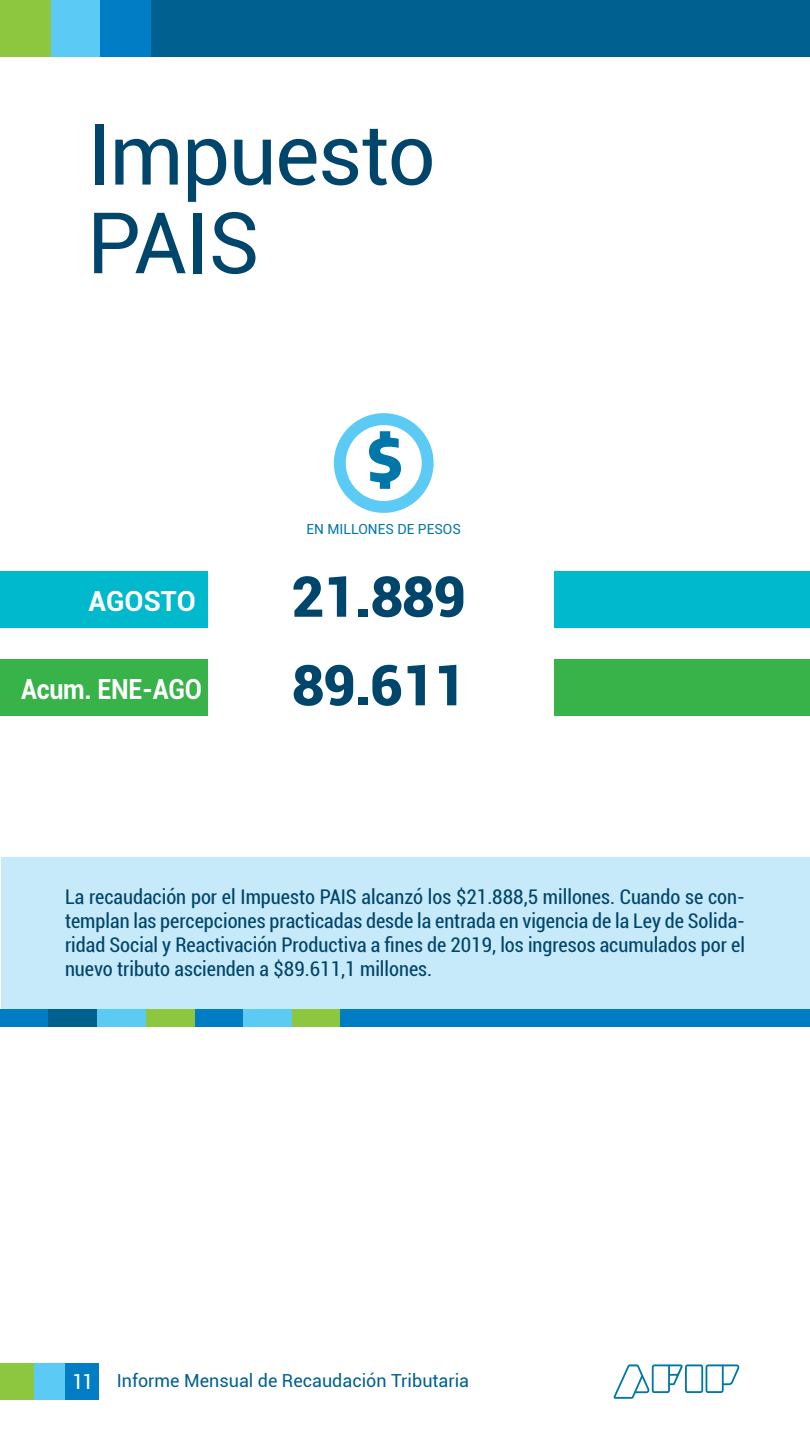
<style>
.page{position:relative;width:810px;height:1440px;background:#fff}
.page>*{position:absolute;margin:0;border:0;box-sizing:border-box;transform-origin:0 0}
.t1{font:84.97px/88.7px "Roboto";letter-spacing:-.02em;color:#00456b}
.t2{font:800 58.72px "Encode Sans";color:#0076a9}
.t3{font:900 56.25px "Roboto";letter-spacing:-.02em;color:#00456b}
.t4{font:700 27.75px "Roboto";letter-spacing:-.01em;color:#fff;scale:.9 1}
.t5{font:700 27.75px "Roboto";letter-spacing:-.01em;color:#fff}
.t6{font:condensed 20.55px "Roboto";color:#fff}
.t7{font:condensed 20.25px/24.3px "Roboto";color:#00456b;text-align:justify}
.t8{font:18px "Roboto";color:#006090}
.t9{font:13.95px "Roboto";color:#0076a9}
</style>
<div class="page">
<div style="left:0;top:659px;width:207px;height:57px;background:#37b34a"></div>
<div style="left:554px;top:659px;width:256px;height:57px;background:#37b34a"></div>
<div style="left:0;top:571px;width:207px;height:56px;background:#00b9cd"></div>
<div style="left:554px;top:571px;width:256px;height:56px;background:#00b9cd"></div>
<div style="left:1px;top:857px;width:808px;height:163px;background:#c7eafb"></div>
<div style="left:292px;top:1010px;width:49px;height:17px;background:#8dc63f"></div>
<div style="left:243px;top:1010px;width:49px;height:17px;background:#5bcbf5"></div>
<div style="left:195px;top:1010px;width:48px;height:17px;background:#007dc5"></div>
<div style="left:0;top:1010px;width:49px;height:17px;background:#007dc5"></div>
<div style="left:146px;top:1010px;width:49px;height:17px;background:#8dc63f"></div>
<div style="left:97px;top:1010px;width:49px;height:17px;background:#5bcbf5"></div>
<div style="left:49px;top:1010px;width:48px;height:17px;background:#006090"></div>
<div style="left:340px;top:1010px;width:470px;height:17px;background:#007dc5"></div>
<div style="left:33px;top:1363px;width:33px;height:37px;background:#5bcbf5"></div>
<div style="left:66px;top:1363px;width:33px;height:37px;background:#007dc5"></div>
<div style="left:0;top:1363px;width:33px;height:37px;background:#8dc63f"></div>
<div style="left:151px;top:0;width:659px;height:56px;background:#006090"></div>
<div style="left:50px;top:0;width:50px;height:56px;background:#5bcbf5"></div>
<div style="left:100px;top:0;width:51px;height:56px;background:#007dc5"></div>
<div style="left:0;top:0;width:51px;height:56px;background:#8dc63f"></div>
<div style="left:334px;top:413px;width:100px;height:100px;border:12px solid #5bcbf5;border-radius:50%"></div>
<svg style="left:614px;top:1364px;width:125px;height:35px"></svg>
<h1 class="t1" style="left:87px;top:107px;width:350px">Impuesto<br>PAIS</h1>
<h2 class="t2" style="left:368px;top:420px;width:36px">$</h2>
<h3 class="t5" style="left:88px;top:581px;width:109px">AGOSTO</h3>
<h3 class="t4" style="left:21px;top:670px;width:203px">Acum. ENE-AGO</h3>
<p class="t9" style="left:307px;top:520px;width:156px">EN MILLONES DE PESOS</p>
<h3 class="t3" style="left:292px;top:557px;width:176px">21.889</h3>
<h3 class="t3" style="left:292px;top:645px;width:176px">89.611</h3>
<p class="t7" style="left:65px;top:884px;width:682px">La recaudación por el Impuesto PAIS alcanzó los $21.888,5 millones. Cuando se con&shy;templan las percepciones practicadas desde la entrada en vigencia de la Ley de Solida&shy;ridad Social y Reactivación Productiva a fines de 2019, los ingresos acumulados por el nuevo tributo ascienden a $89.611,1 millones.</p>
<p class="t6" style="left:72px;top:1368px;width:22px">11</p>
<p class="t8" style="left:117px;top:1368px;width:354px">Informe Mensual de Recaudación Tributaria</p>
</div>
